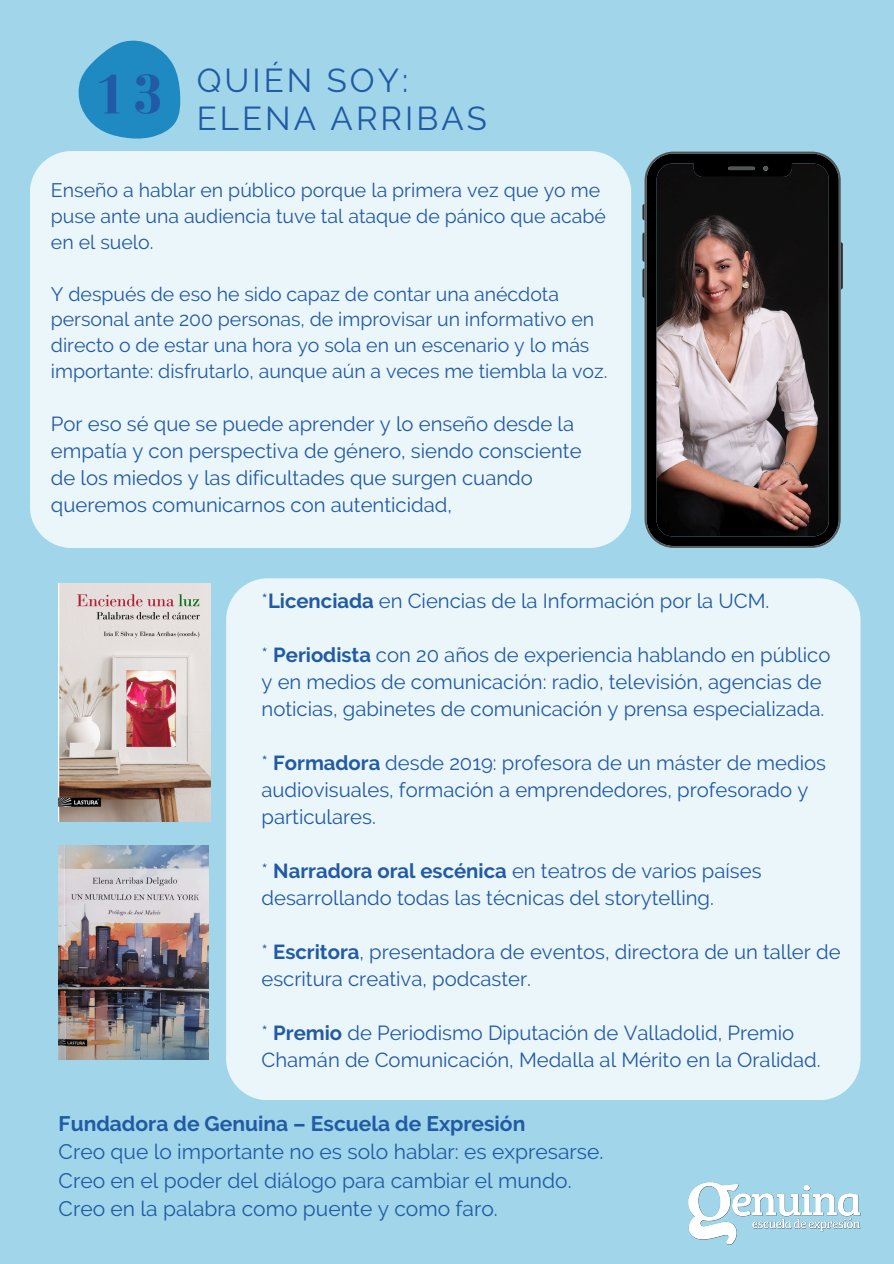
<style>
.page{position:relative;width:894px;height:1264px;background:#fff}
.page>*{position:absolute;margin:0;border:0;box-sizing:border-box;transform-origin:0 0}
.t1{font:700 57.45px "Bodoni FLF";color:#215aa5}
.t2{font:33px/38.2px "Raleway";letter-spacing:.09em;color:#215aa5}
.t3{font:21px "Raleway";color:#215aa5}
.t4{font:700 21px "Raleway";color:#215aa5}
.t5{font:20.25px/27px "Raleway";color:#215aa5}
.t6{font:19.5px/25.8px "Raleway";color:#215aa5}
.s1{font-weight:700}
</style>
<div class="page">
<div style="left:0;top:0;width:893px;height:1263px;background:#a1d5e9"></div>
<svg style="left:78px;top:40px;width:103px;height:99px"></svg>
<div style="left:30px;top:151px;width:601px;height:397px;background:#ebf6fa"></div>
<img style="left:58px;top:845px;width:151px;height:214px">
<img style="left:59px;top:583px;width:151px;height:238px">
<svg style="left:642px;top:204px;width:2px;height:16px"></svg>
<svg style="left:642px;top:232px;width:2px;height:30px"></svg>
<svg style="left:642px;top:268px;width:2px;height:30px"></svg>
<svg style="left:840px;top:242px;width:2px;height:47px"></svg>
<svg style="left:644px;top:152px;width:196px;height:396px;background:#5d5151"></svg>
<div style="left:226px;top:578px;width:634px;height:522px;background:#ebf6fa"></div>
<img style="left:688px;top:1182px;width:171px;height:62px">
<p class="t1" style="left:94px;top:63px;width:72px">13</p>
<p class="t2" style="left:197px;top:61px;width:291px">QUIÉN SOY:<br>ELENA ARRIBAS</p>
<p class="t6" style="left:51px;top:177px;width:556px">Enseño a hablar en público porque la primera vez que yo me puse ante una audiencia tuve tal ataque de pánico que acabé en el suelo.</p>
<p class="t6" style="left:51px;top:281px;width:558px">Y después de eso he sido capaz de contar una anécdota personal ante 200 personas, de improvisar un informativo en directo o de estar una hora yo sola en un escenario y lo más importante: disfrutarlo, aunque aún a veces me tiembla la voz.</p>
<p class="t5" style="left:51px;top:410px;width:532px">Por eso sé que se puede aprender y lo enseño desde la empatía y con perspectiva de género, siendo consciente de los miedos y las dificultades que surgen cuando queremos comunicarnos con autenticidad,</p>
<p class="t5" style="left:261px;top:587px;width:509px">*<span class="s1">Licenciada</span> en Ciencias de la Información por la UCM.</p>
<p class="t5" style="left:261px;top:641px;width:570px">* <span class="s1">Periodista</span> con 20 años de experiencia hablando en público y en medios de comunicación: radio, televisión, agencias de noticias, gabinetes de comunicación y prensa especializada.</p>
<p class="t5" style="left:261px;top:749px;width:566px">* <span class="s1">Formadora</span> desde 2019: profesora de un máster de medios audiovisuales, formación a emprendedores, profesorado y particulares.</p>
<p class="t5" style="left:261px;top:857px;width:501px">* <span class="s1">Narradora oral escénica</span> en teatros de varios países desarrollando todas las técnicas del storytelling.</p>
<p class="t5" style="left:261px;top:938px;width:580px">* <span class="s1">Escritora</span>, presentadora de eventos, directora de un taller de escritura creativa, podcaster.</p>
<p class="t5" style="left:261px;top:1019px;width:560px">* <span class="s1">Premio</span> de Periodismo Diputación de Valladolid, Premio<br>Chamán de Comunicación, Medalla al Mérito en la Oralidad.</p>
<p class="t4" style="left:59px;top:1111px;width:468px">Fundadora de Genuina – Escuela de Expresión</p>
<p class="t3" style="left:59px;top:1139px;width:546px">Creo que lo importante no es solo hablar: es expresarse.</p>
<p class="t3" style="left:59px;top:1167px;width:514px">Creo en el poder del diálogo para cambiar el mundo.</p>
<p class="t3" style="left:59px;top:1195px;width:440px">Creo en la palabra como puente y como faro.</p>
</div>
